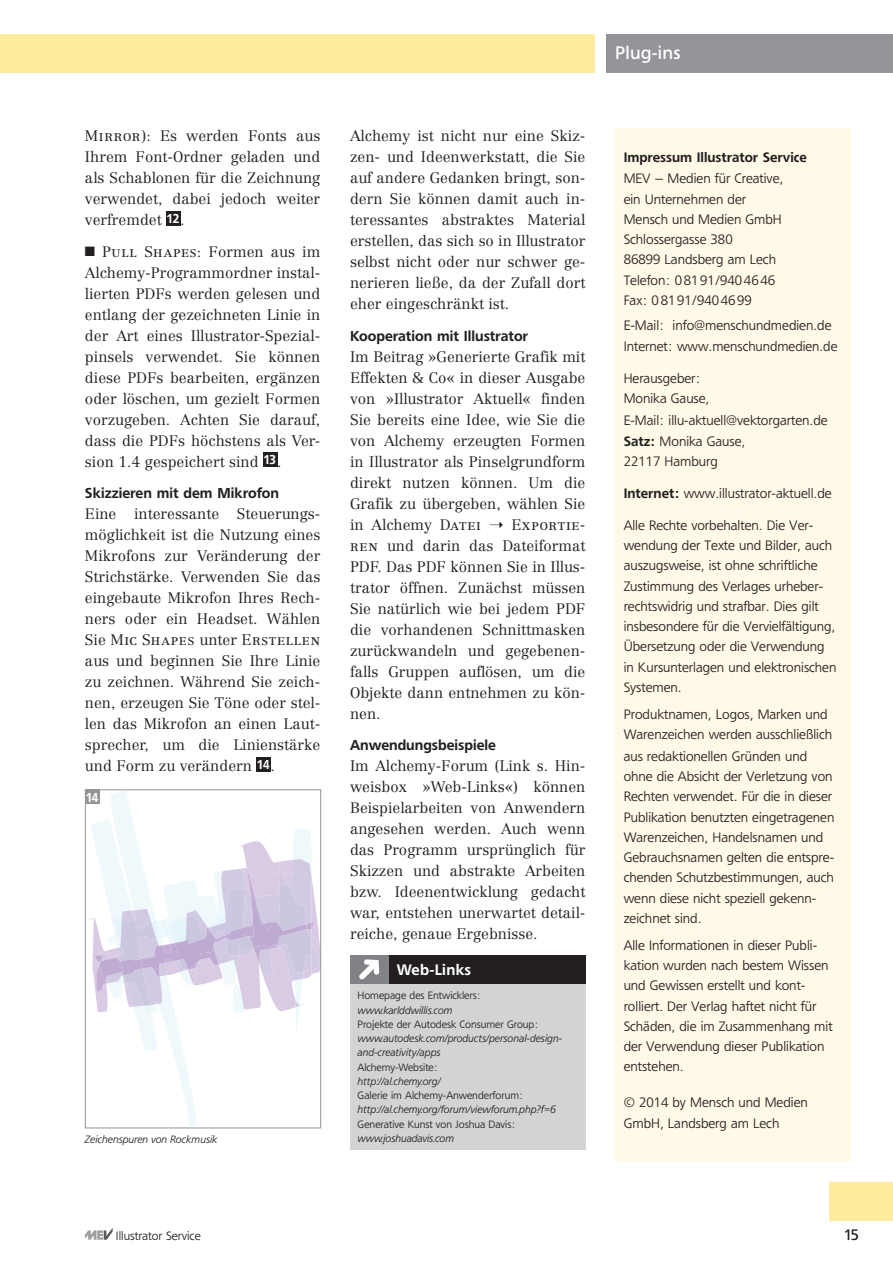
<style>
.page{position:relative;width:893px;height:1263px;background:#fff}
.page>*{position:absolute;margin:0;border:0;box-sizing:border-box;transform-origin:0 0}
.t1{font:18px "Freeborn SB";letter-spacing:.01em;color:#fff}
.t2{font:300 15px/21px "Centennial";color:#231f20;text-align:justify}
.t3{font:15px "Centennial Light SC";letter-spacing:.04em;color:#231f20}
.t4{font:500 15px "Freeborn SB";letter-spacing:.02em;color:#fff}
.t5{font:15px "Freeborn SB";color:#231f20}
.t6{font:500 14.25px "Freeborn SB";color:#231f20}
.t7{font:300 13.5px/20.2px "Freeborn SB";color:#231f20}
.t8{font:500 13.5px "Freeborn SB";color:#231f20}
.t9{font:500 12.75px "Freeborn SB";color:#fff;scale:.95 1}
.t10{font:300 12px "Freeborn SB";color:#231f20}
.t11{font:italic 300 10.5px/14.2px "Freeborn SB";color:#231f20}
.t12{font:300 10.5px "Freeborn SB";color:#231f20}
.s1{font-family:"Centennial Light SC";font-weight:400}
.s2{font-family:"Centennial";font-weight:300}
.s3{font-weight:500}
</style>
<div class="page">
<div style="left:607px;top:34px;width:286px;height:38px;background:#939598"></div>
<div style="left:0;top:34px;width:594px;height:38px;background:#ffec9f"></div>
<svg style="left:85px;top:1228px;width:28px;height:12px"></svg>
<div style="left:829px;top:1182px;width:64px;height:38px;background:#ffec9f"></div>
<div style="left:166px;top:211px;width:14px;height:14px;background:#231f20"></div>
<div style="left:263px;top:453px;width:14px;height:14px;background:#231f20"></div>
<div style="left:256px;top:757px;width:14px;height:14px;background:#231f20"></div>
<svg style="left:87px;top:791px;width:232px;height:335px"></svg>
<div style="left:85px;top:789px;width:236px;height:339px;border:1px solid #939598"></div>
<div style="left:85px;top:790px;width:14px;height:14px;background:#939598"></div>
<div style="left:350px;top:984px;width:235px;height:165px;background:#d1d3d4"></div>
<div style="left:388px;top:955px;width:197px;height:29px;background:#231f20"></div>
<div style="left:350px;top:955px;width:38px;height:29px;background:#808285"></div>
<svg style="left:359px;top:959px;width:20px;height:20px"></svg>
<div style="left:615px;top:129px;width:235px;height:1033px;background:#fff9e7"></div>
<p class="t2" style="left:85px;top:127px;width:237px"><span class="s1">Mirror</span>): Es werden Fonts aus Ihrem Font-Ordner geladen und als Schablonen für die Zeichnung verwendet, dabei jedoch weiter verfremdet <sup>12</sup>.</p>
<p class="t2" style="left:85px;top:242px;width:237px">■ <span class="s1">Pull Shapes</span>: Formen aus im Alchemy-Programmordner instal&shy;lierten PDFs werden gelesen und entlang der gezeichneten Linie in der Art eines Illustrator-Spezial&shy;pinsels verwendet. Sie können diese PDFs bearbeiten, ergänzen oder löschen, um gezielt Formen vorzugeben. Achten Sie darauf, dass die PDFs höchstens als Ver&shy;sion 1.4 gespeichert sind <sup>13</sup>.</p>
<p class="t6" style="left:85px;top:487px;width:196px">Skizzieren mit dem Mikrofon</p>
<p class="t2" style="left:85px;top:505px;width:237px">Eine interessante Steuerungs&shy;möglichkeit ist die Nutzung eines Mikrofons zur Veränderung der Strichstärke. Verwenden Sie das eingebaute Mikrofon Ihres Rech&shy;ners oder ein Headset. Wählen</p>
<p class="t3" style="left:85px;top:634px;width:236px"><span class="s2">Sie</span> Mic Shapes <span class="s2">unter</span> Erstellen</p>
<p class="t2" style="left:85px;top:652px;width:237px">aus und beginnen Sie Ihre Linie zu zeichnen. Während Sie zeich&shy;nen, erzeugen Sie Töne oder stel&shy;len das Mikrofon an einen Laut&shy;sprecher, um die Linienstärke und Form zu verändern <sup>14</sup>.</p>
<p class="t9" style="left:86px;top:792px;width:14px">14</p>
<p class="t11" style="left:85px;top:1134px;width:134px">Zeichenspuren von Rockmusik</p>
<p class="t2" style="left:350px;top:127px;width:237px">Alchemy ist nicht nur eine Skiz&shy;zen- und Ideenwerkstatt, die Sie auf andere Gedanken bringt, son&shy;dern Sie können damit auch in&shy;teressantes abstraktes Material erstellen, das sich so in Illustrator selbst nicht oder nur schwer ge&shy;nerieren ließe, da der Zufall dort eher eingeschränkt ist.</p>
<p class="t6" style="left:350px;top:330px;width:180px">Kooperation mit Illustrator</p>
<p class="t2" style="left:350px;top:347px;width:237px">Im Beitrag »Generierte Grafik mit Effekten &amp; Co« in dieser Ausgabe von »Illustrator Aktuell« finden Sie bereits eine Idee, wie Sie die von Alchemy erzeugten Formen in Illustrator als Pinselgrundform direkt nutzen können. Um die Grafik zu übergeben, wählen Sie in Alchemy <span class="s1">Datei</span></p>
<p class="t3" style="left:512px;top:518px;width:75px">Exportie-</p>
<p class="t2" style="left:350px;top:536px;width:237px"><span class="s1">ren</span> und darin das Dateiformat PDF. Das PDF können Sie in Illus&shy;trator öffnen. Zunächst müssen Sie natürlich wie bei jedem PDF die vorhandenen Schnittmasken zurückwandeln und gegebenen&shy;falls Gruppen auflösen, um die Objekte dann entnehmen zu kön&shy;nen.</p>
<p class="t6" style="left:350px;top:739px;width:147px">Anwendungsbeispiele</p>
<p class="t2" style="left:350px;top:757px;width:237px">Im Alchemy-Forum (Link s. Hin&shy;weisbox »Web-Links«) können Beispielarbeiten von Anwendern angesehen werden. Auch wenn das Programm ursprünglich für Skizzen und abstrakte Arbeiten bzw. Ideenentwicklung gedacht war, entstehen unerwartet detail&shy;reiche, genaue Ergebnisse.</p>
<p class="t4" style="left:397px;top:963px;width:76px">Web-Links</p>
<p class="t12" style="left:357px;top:991px;width:125px">Homepage des Entwicklers:</p>
<p class="t11" style="left:357px;top:1004px;width:97px">www.karlddwillis.com</p>
<p class="t12" style="left:357px;top:1020px;width:182px">Projekte der Autodesk Consumer Group:</p>
<p class="t11" style="left:357px;top:1032px;width:206px">www.autodesk.com/products/personal-design&shy;and-creativity/apps</p>
<p class="t12" style="left:357px;top:1062px;width:82px">Alchemy-Website:</p>
<p class="t11" style="left:357px;top:1075px;width:85px">http://al.chemy.org/</p>
<p class="t12" style="left:357px;top:1091px;width:167px">Galerie im Alchemy-Anwenderforum:</p>
<p class="t11" style="left:357px;top:1104px;width:200px">http://al.chemy.org/forum/viewforum.php?f=6</p>
<p class="t12" style="left:357px;top:1119px;width:160px">Generative Kunst von Joshua Davis:</p>
<p class="t11" style="left:357px;top:1132px;width:98px">www.joshuadavis.com</p>
<p class="t1" style="left:615px;top:42px;width:67px">Plug-ins</p>
<p class="t8" style="left:624px;top:152px;width:185px">Impressum Illustrator Service</p>
<p class="t7" style="left:624px;top:169px;width:161px">MEV – Medien für Creative, ein Unternehmen der<br>Mensch und Medien GmbH<br>Schlossergasse 380<br>86899 Landsberg am Lech<br>Telefon: 0 81 91/940 46 46<br>Fax: 0 81 91/940 46 99</p>
<p class="t7" style="left:624px;top:316px;width:215px">E-Mail: info@menschundmedien.de<br>Internet: www.menschundmedien.de</p>
<p class="t7" style="left:624px;top:369px;width:87px">Herausgeber:<br>Monika Gause,</p>
<p class="t7" style="left:624px;top:410px;width:205px;line-height:20.7px">E-Mail: illu-aktuell@vektorgarten.de<br><span class="s3">Satz:</span> Monika Gause,<br>22117 Hamburg</p>
<p class="t7" style="left:624px;top:484px;width:209px"><span class="s3">Internet:</span> www.illustrator-aktuell.de</p>
<p class="t7" style="left:624px;top:516px;width:214px">Alle Rechte vorbehalten. Die Ver&shy;wendung der Texte und Bilder, auch auszugsweise, ist ohne schriftliche Zustimmung des Verlages urheber&shy;rechtswidrig und strafbar. Dies gilt insbesondere für die Vervielfältigung, Übersetzung oder die Verwendung in Kursunterlagen und elektronischen Systemen.</p>
<p class="t7" style="left:624px;top:705px;width:210px">Produktnamen, Logos, Marken und<br>Warenzeichen werden ausschließlich</p>
<p class="t7" style="left:624px;top:747px;width:212px">aus redaktionellen Gründen und ohne die Absicht der Verletzung von Rechten verwendet. Für die in dieser Publikation benutzten eingetragenen Warenzeichen, Handelsnamen und Gebrauchsnamen gelten die entspre&shy;chenden Schutzbestimmungen, auch wenn diese nicht speziell gekenn&shy;zeichnet sind.</p>
<p class="t7" style="left:624px;top:936px;width:210px">Alle Informationen in dieser Publi&shy;kation wurden nach bestem Wissen und Gewissen erstellt und kont&shy;rolliert. Der Verlag haftet nicht für<br>Schäden, die im Zusammenhang mit der Verwendung dieser Publikation entstehen.</p>
<p class="t7" style="left:624px;top:1093px;width:186px">© 2014 by Mensch und Medien<br>GmbH, Landsberg am Lech</p>
<p class="t10" style="left:116px;top:1230px;width:86px">Illustrator Service</p>
<p class="t5" style="left:844px;top:1226px;width:16px">15</p>
</div>
